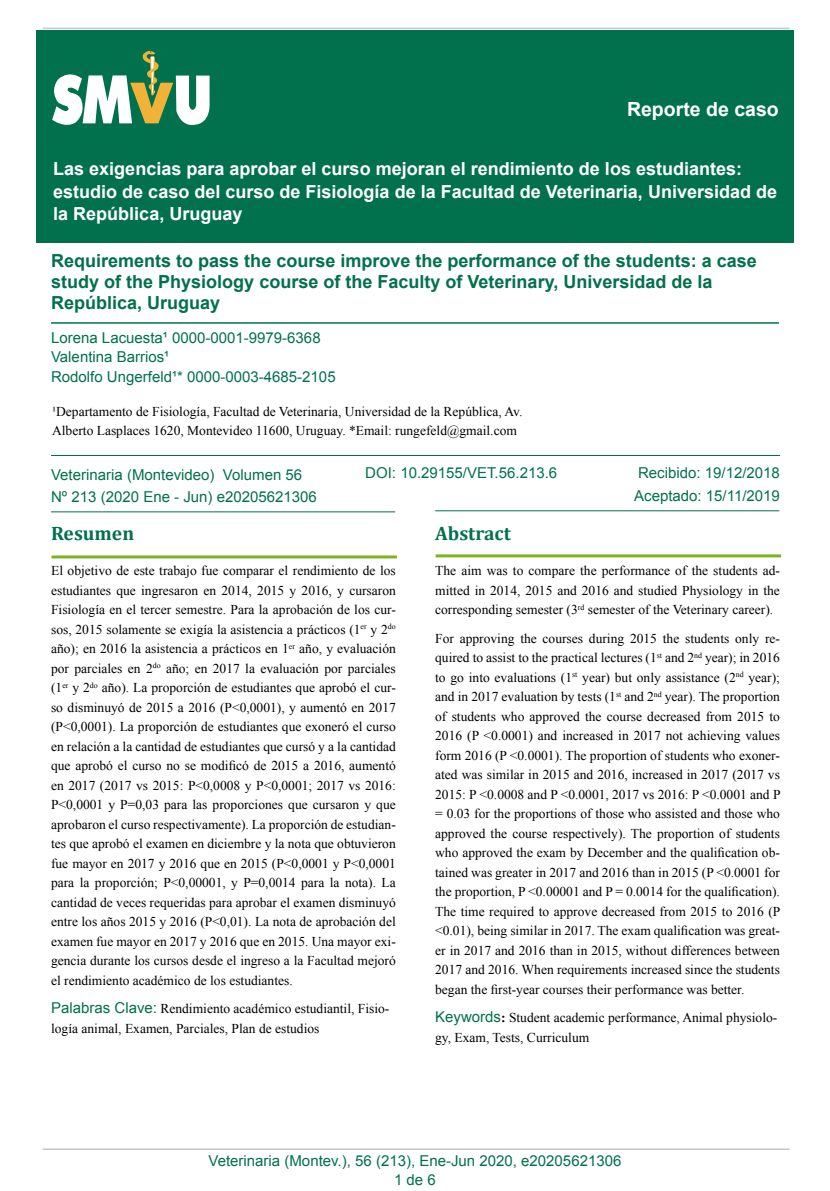
<style>
.page{position:relative;width:830px;height:1191px;background:#fff}
.page>*{position:absolute;margin:0;border:0;box-sizing:border-box;transform-origin:0 0}
.t1{font:700 19.5px "Cambria";color:#00714c}
.t2{font:700 19.5px "Arial";color:#fff}
.t3{font:700 18px/22.5px "Arial";color:#fff}
.t4{font:700 18px/21px "Arial";color:#00714c}
.t5{font:15px/19.5px "Arial";color:#00714c}
.t6{font:13.5px/19.5px "Times New Roman";color:#000;text-align:justify}
.s1{font-family:"Arial";font-size:15px;color:#00714c}
.s2{font-weight:700}
</style>
<div class="page">
<hr style="left:43px;top:28px;width:746px;height:1px;background:#c3c5ca">
<hr style="left:43px;top:1148px;width:746px;height:2px;background:#c3c5ca">
<div style="left:36px;top:30px;width:757px;height:212px;background:#00714c"></div>
<svg style="left:52px;top:51px;width:158px;height:74px"></svg>
<hr style="left:51px;top:322px;width:727px;height:2px;background:#00714c">
<hr style="left:51px;top:455px;width:728px;height:1px;background:#00714c">
<hr style="left:51px;top:555px;width:345px;height:3px;background:#7eb21f">
<hr style="left:51px;top:511px;width:344px;height:1px;background:#00714c">
<hr style="left:435px;top:554px;width:345px;height:3px;background:#7eb21f">
<hr style="left:435px;top:510px;width:344px;height:1px;background:#00714c">
<h1 class="t2" style="left:626px;top:96px;width:153px">Reporte de caso</h1>
<h2 class="t3" style="left:53px;top:158px;width:725px">Las exigencias para aprobar el curso mejoran el rendimiento de los estudiantes: estudio de caso del curso de Fisiología de la Facultad de Veterinaria, Universidad de la República, Uruguay</h2>
<h2 class="t4" style="left:51px;top:251px;width:707px">Requirements to pass the course improve the performance of the students: a case study of the Physiology course of the Faculty of Veterinary, Universidad de la<br>República, Uruguay</h2>
<p class="t5" style="left:51px;top:328px;width:286px">Lorena Lacuesta¹ 0000-0001-9979-6368<br>Valentina Barrios¹<br>Rodolfo Ungerfeld¹* 0000-0003-4685-2105</p>
<p class="t6" style="left:52px;top:401px;width:471px">¹Departamento de Fisiología, Facultad de Veterinaria, Universidad de la República, Av.<br>Alberto Lasplaces 1620, Montevideo 11600, Uruguay. *Email: rungefeld@gmail.com</p>
<p class="t5" style="left:51px;top:463px;width:267px;line-height:22.5px">Veterinaria (Montevideo) Volumen 56<br>Nº 213 (2020 Ene - Jun) e20205621306</p>
<p class="t5" style="left:365px;top:463px;width:193px">DOI: 10.29155/VET.56.213.6</p>
<p class="t5" style="left:634px;top:462px;width:147px;line-height:22.5px">Recibido: 19/12/2018<br>Aceptado: 15/11/2019</p>
<h1 class="t1" style="left:51px;top:520px;width:84px">Resumen</h1>
<p class="t6" style="left:51px;top:560px;width:346px">El objetivo de este trabajo fue comparar el rendimiento de los estudiantes que ingresaron en 2014, 2015 y 2016, y cursaron Fisiología en el tercer semestre. Para la aprobación de los cur&shy;sos, 2015 solamente se exigía la asistencia a prácticos (1<sup>er</sup> y 2<sup>do </sup>año); en 2016 la asistencia a prácticos en 1<sup>er</sup> año, y evaluación por parciales en 2<sup>do</sup> año; en 2017 la evaluación por parciales (1<sup>er</sup> y 2<sup>do</sup> año). La proporción de estudiantes que aprobó el cur&shy;so disminuyó de 2015 a 2016 (P&lt;0,0001), y aumentó en 2017 (P&lt;0,0001). La proporción de estudiantes que exoneró el curso en relación a la cantidad de estudiantes que cursó y a la cantidad que aprobó el curso no se modificó de 2015 a 2016, aumentó en 2017 (2017 vs 2015: P&lt;0,0008 y P&lt;0,0001; 2017 vs 2016:<br>P&lt;0,0001 y P=0,03 para las proporciones que cursaron y que aprobaron el curso respectivamente). La proporción de estudian&shy;tes que aprobó el examen en diciembre y la nota que obtuvieron fue mayor en 2017 y 2016 que en 2015 (P&lt;0,0001 y P&lt;0,0001 para la proporción; P&lt;0,00001, y P=0,0014 para la nota). La cantidad de veces requeridas para aprobar el examen disminuyó entre los años 2015 y 2016 (P&lt;0,01). La nota de aprobación del examen fue mayor en 2017 y 2016 que en 2015. Una mayor exi&shy;gencia durante los cursos desde el ingreso a la Facultad mejoró el rendimiento académico de los estudiantes.</p>
<p class="t6" style="left:51px;top:998px;width:339px"><span class="s1">Palabras Clave:</span> Rendimiento académico estudiantil, Fisio&shy;logía animal, Examen, Parciales, Plan de estudios</p>
<h1 class="t1" style="left:435px;top:520px;width:77px">Abstract</h1>
<p class="t6" style="left:435px;top:560px;width:346px">The aim was to compare the performance of the students ad&shy;mitted in 2014, 2015 and 2016 and studied Physiology in the corresponding semester (3<sup>rd</sup> semester of the Veterinary career).</p>
<p class="t6" style="left:435px;top:628px;width:346px">For approving the courses during 2015 the students only re&shy;quired to assist to the practical lectures (1<sup>st</sup> and 2<sup>nd</sup> year); in 2016 to go into evaluations (1<sup>st</sup> year) but only assistance (2<sup>nd</sup> year); and in 2017 evaluation by tests (1<sup>st</sup> and 2<sup>nd</sup> year). The proportion of students who approved the course decreased from 2015 to 2016 (P &lt;0.0001) and increased in 2017 not achieving values form 2016 (P &lt;0.0001). The proportion of students who exoner&shy;ated was similar in 2015 and 2016, increased in 2017 (2017 vs 2015: P &lt;0.0008 and P &lt;0.0001, 2017 vs 2016: P &lt;0.0001 and P = 0.03 for the proportions of those who assisted and those who approved the course respectively). The proportion of students who approved the exam by December and the qualification ob&shy;tained was greater in 2017 and 2016 than in 2015 (P &lt;0.0001 for the proportion, P &lt;0.00001 and P = 0.0014 for the qualification).<br>The time required to approve decreased from 2015 to 2016 (P &lt;0.01), being similar in 2017. The exam qualification was great&shy;er in 2017 and 2016 than in 2015, without differences between 2017 and 2016. When requirements increased since the students began the first-year courses their performance was better.</p>
<p class="t6" style="left:435px;top:1007px;width:343px"><span class="s1">Keywords</span><span class="s2">:</span> Student academic performance, Animal physiolo&shy;gy, Exam, Tests, Curriculum</p>
<p class="t5" style="left:208px;top:1150px;width:414px;text-align:center">Veterinaria (Montev.), 56 (213), Ene-Jun 2020, e20205621306<br>1 de 6</p>
</div>
